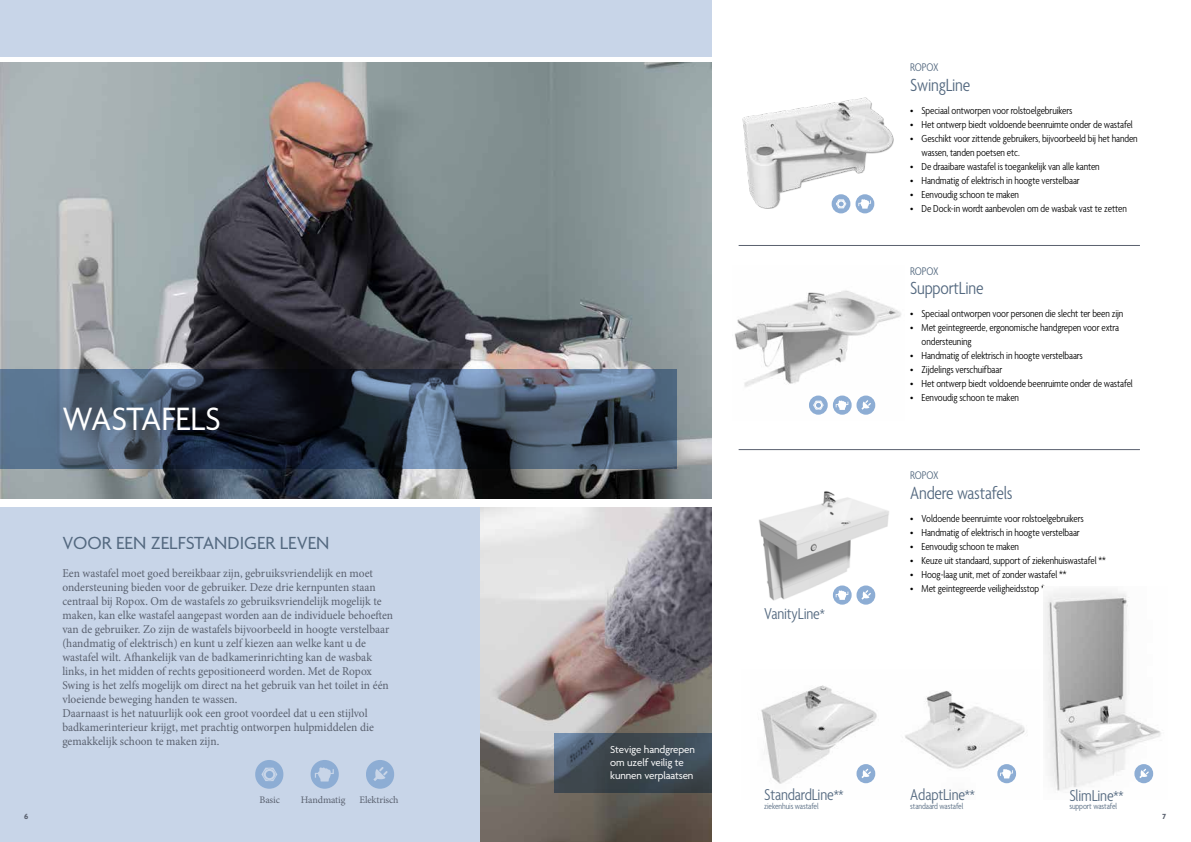
<style>
.page{position:relative;width:1191px;height:842px;background:#fff}
.page>*{position:absolute;margin:0;border:0;box-sizing:border-box;transform-origin:0 0}
.t1{font:35px "Agenda";color:#fff;scale:.95 1}
.t2{font:300 condensed 19px "Agenda";letter-spacing:-.01em;color:#53687f}
.t3{font:19px "Agenda";color:#53687f}
.t4{font:300 condensed 17px "Agenda";letter-spacing:-.01em;color:#53687f}
.t5{font:12px/14px "Minion Pro";color:#5a616f;scale:.95 1}
.t6{font:300 condensed 12px "Agenda";letter-spacing:-.02em;color:#53687f}
.t7{font:300 condensed 11px/14px "Agenda";letter-spacing:-.01em;color:#000}
.t8{font:11px/13px "Agenda";letter-spacing:-.01em;color:#fff}
.t9{font:10px "Minion Pro";letter-spacing:-.01em;color:#5a616f}
.t10{font:300 condensed 9px "Agenda";letter-spacing:-.01em;color:#53687f}
.t11{font:700 8px "Agenda";color:#5a616f}
.s1{font-size:15px}
</style>
<div class="page">
<img style="left:479px;top:507px;width:232px;height:335px">
<svg style="left:554px;top:733px;width:158px;height:59px;background:#404c57"></svg>
<img style="left:0;top:62px;width:711px;height:437px">
<div style="left:0;top:507px;width:479px;height:335px;background:#c8d5e8"></div>
<img style="left:742px;top:97px;width:152px;height:117px">
<svg style="left:0;top:369px;width:676px;height:100px;background:#3e4c5f"></svg>
<div style="left:35px;top:376px;width:214px;height:85px;background:#000;opacity:.75"></div>
<div style="left:0;top:0;width:711px;height:57px;background:#c8d5e8"></div>
<hr style="left:738px;top:245px;width:402px;height:1px;background:#5a616f">
<hr style="left:738px;top:449px;width:402px;height:1px;background:#5a616f">
<img style="left:759px;top:491px;width:130px;height:110px">
<img style="left:734px;top:290px;width:167px;height:119px">
<img style="left:1043px;top:590px;width:118px;height:201px">
<img style="left:761px;top:685px;width:264px;height:99px">
<svg style="left:831px;top:194px;width:43px;height:19px"></svg>
<svg style="left:809px;top:396px;width:18px;height:19px"></svg>
<svg style="left:833px;top:396px;width:42px;height:19px"></svg>
<svg style="left:833px;top:585px;width:42px;height:20px"></svg>
<svg style="left:856px;top:764px;width:19px;height:19px"></svg>
<svg style="left:997px;top:764px;width:19px;height:19px"></svg>
<svg style="left:1134px;top:764px;width:19px;height:19px"></svg>
<svg style="left:255px;top:760px;width:28px;height:29px"></svg>
<svg style="left:366px;top:760px;width:28px;height:29px"></svg>
<svg style="left:310px;top:760px;width:29px;height:29px"></svg>
<p class="t11" style="left:24px;top:812px;width:6px">6</p>
<p class="t6" style="left:910px;top:61px;width:30px">ROPOX</p>
<h2 class="t2" style="left:910px;top:74px;width:62px">SwingLine</h2>
<p class="t7" style="left:910px;top:104px;width:164px">• Speciaal ontworpen voor rolstoelgebruikers</p>
<p class="t7" style="left:910px;top:118px;width:224px">• Het ontwerp biedt voldoende beenruimte onder de wastafel</p>
<p class="t7" style="left:921px;top:132px;width:218px;text-indent:-11px">• Geschikt voor zittende gebruikers, bijvoorbeeld bij het handen wassen, tanden poetsen etc.</p>
<p class="t7" style="left:910px;top:160px;width:191px">• De draaibare wastafel is toegankelijk van alle kanten</p>
<p class="t7" style="left:910px;top:174px;width:171px">• Handmatig of elektrisch in hoogte verstelbaar</p>
<p class="t7" style="left:910px;top:188px;width:110px">• Eenvoudig schoon te maken</p>
<p class="t7" style="left:910px;top:202px;width:218px">• De Dock-in wordt aanbevolen om de wasbak vast te zetten</p>
<h1 class="t1" style="left:62px;top:400px;width:168px">WASTAFELS</h1>
<h2 class="t3" style="left:62px;top:533px;width:269px">VOOR EEN ZELFSTANDIGER LEVEN</h2>
<p class="t5" style="left:62px;top:567px;width:350px">Een wastafel moet goed bereikbaar zijn, gebruiksvriendelijk en moet ondersteuning bieden voor de gebruiker. Deze drie kernpunten staan centraal bij Ropox. Om de wastafels zo gebruiksvriendelijk mogelijk te maken, kan elke wastafel aangepast worden aan de individuele behoeften van de gebruiker. Zo zijn de wastafels bijvoorbeeld in hoogte verstelbaar (handmatig of elektrisch) en kunt u zelf kiezen aan welke kant u de wastafel wilt. Afhankelijk van de badkamerinrichting kan de wasbak links, in het midden of rechts gepositioneerd worden. Met de Ropox Swing is het zelfs mogelijk om direct na het gebruik van het toilet in één vloeiende beweging handen te wassen.<br>Daarnaast is het natuurlijk ook een groot voordeel dat u een stijlvol badkamerinterieur krijgt, met prachtig ontworpen hulpmiddelen die gemakkelijk schoon te maken zijn.</p>
<p class="t8" style="left:610px;top:743px;width:86px">Stevige handgrepen om uzelf veilig te kunnen verplaatsen</p>
<h3 class="t4" style="left:764px;top:605px;width:62px">VanityLine<span class="s1">*</span></h3>
<p class="t6" style="left:910px;top:264px;width:30px">ROPOX</p>
<h2 class="t2" style="left:910px;top:278px;width:75px">SupportLine</h2>
<p class="t7" style="left:910px;top:308px;width:215px">• Speciaal ontworpen voor personen die slecht ter been zijn</p>
<p class="t7" style="left:921px;top:322px;width:199px;text-indent:-11px">• Met geïntegreerde, ergonomische handgrepen voor extra ondersteuning</p>
<p class="t7" style="left:910px;top:350px;width:174px">• Handmatig of elektrisch in hoogte verstelbaars</p>
<p class="t7" style="left:910px;top:364px;width:93px">• Zijdelings verschuifbaar</p>
<p class="t7" style="left:910px;top:378px;width:224px">• Het ontwerp biedt voldoende beenruimte onder de wastafel</p>
<p class="t7" style="left:910px;top:392px;width:110px">• Eenvoudig schoon te maken</p>
<p class="t6" style="left:910px;top:468px;width:30px">ROPOX</p>
<h2 class="t2" style="left:910px;top:482px;width:104px">Andere wastafels</h2>
<p class="t7" style="left:910px;top:512px;width:175px">• Voldoende beenruimte voor rolstoelgebruikers</p>
<p class="t7" style="left:910px;top:526px;width:171px">• Handmatig of elektrisch in hoogte verstelbaar</p>
<p class="t7" style="left:910px;top:540px;width:110px">• Eenvoudig schoon te maken</p>
<p class="t7" style="left:910px;top:554px;width:197px">• Keuze uit standaard, support of ziekenhuiswastafel **</p>
<p class="t7" style="left:910px;top:568px;width:158px">• Hoog-laag unit, met of zonder wastafel **</p>
<p class="t7" style="left:910px;top:582px;width:136px">• Met geïntegreerde veiligheidsstop *</p>
<p class="t9" style="left:259px;top:793px;width:22px">Basic</p>
<p class="t9" style="left:301px;top:793px;width:46px">Handmatig</p>
<p class="t9" style="left:359px;top:793px;width:41px">Elektrisch</p>
<h3 class="t4" style="left:910px;top:786px;width:66px">AdaptLine<span class="s1">**</span></h3>
<p class="t10" style="left:764px;top:802px;width:56px">ziekenhuis wastafel</p>
<p class="t10" style="left:910px;top:802px;width:55px">standaard wastafel</p>
<p class="t10" style="left:1069px;top:802px;width:49px">support wastafel</p>
<h3 class="t4" style="left:764px;top:786px;width:81px">StandardLine<span class="s1">**</span></h3>
<h3 class="t4" style="left:1069px;top:786px;width:56px">SlimLine<span class="s1">**</span></h3>
<p class="t11" style="left:1162px;top:812px;width:5px">7</p>
</div>
